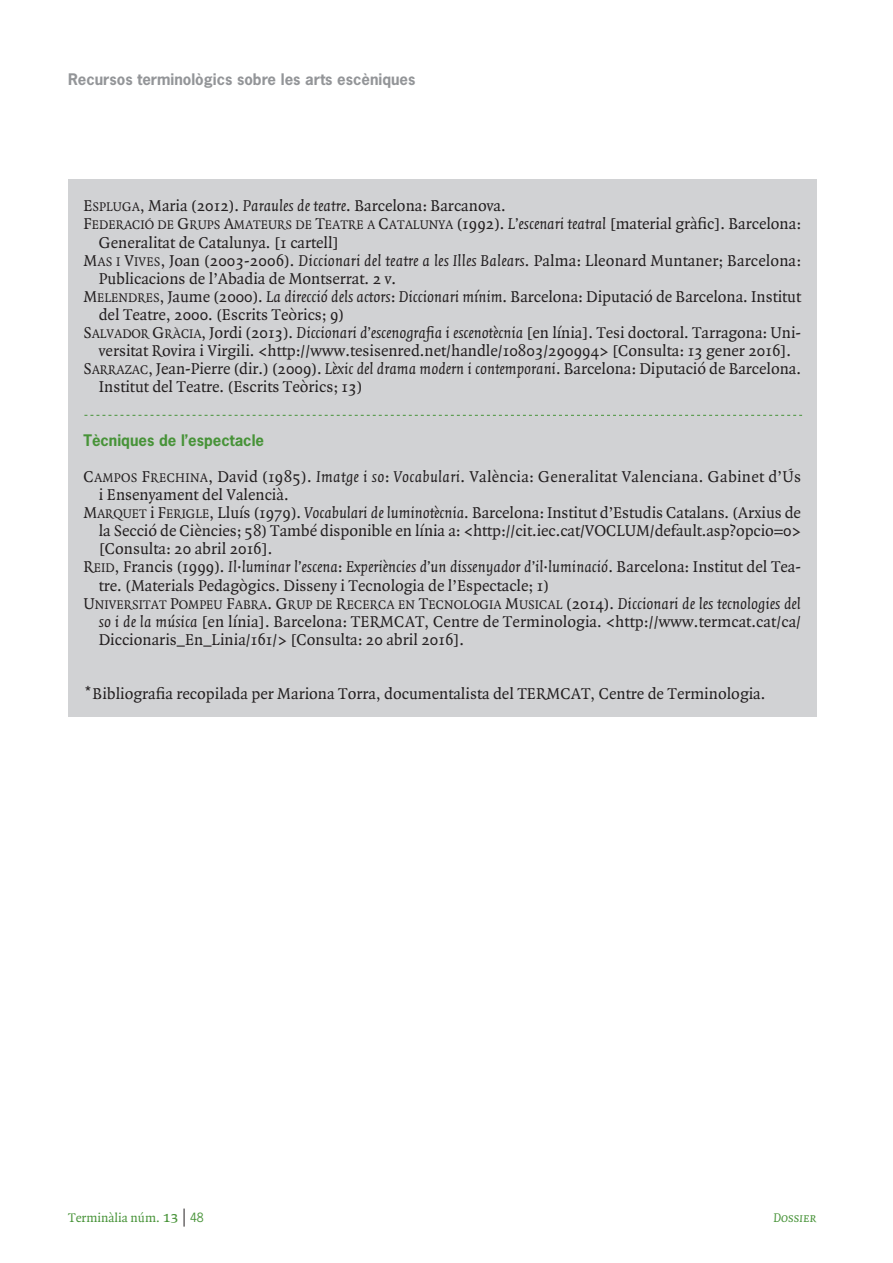
<style>
.page{position:relative;width:893px;height:1263px;background:#fff}
.page>*{position:absolute;margin:0;border:0;box-sizing:border-box;transform-origin:0 0}
.t1{font:16.8px/18px "Quadraat";color:#231f20}
.t2{font:italic 16.8px "Quadraat";color:#231f20}
.t3{font:700 15px "News Gothic";color:#939598}
.t4{font:700 15px "News Gothic";color:#479338}
.t5{font:13.5px "Quadraat Regular SC800";color:#231f20}
.t6{font:13.5px "Quadraat";color:#479338}
.t7{font:13.5px "Quadraat Italic Small Caps";color:#479338}
.s1{font-family:"Quadraat Regular SC800"}
.s2{font-family:"Quadraat Regular SC800";font-size:13.5px}
.s3{font-style:italic}
.s4{font-size:16.8px}
.s5{font-family:"Quadraat";font-size:16.8px}
.s6{font-family:"Quadraat";font-style:italic;font-size:16.8px}
.s7{font-style:normal}
.s8{font-family:"Quadraat Regular SC800";font-style:normal;font-size:13.5px}
.s9{font-family:"News Gothic"}
.s10{font-family:"Quadraat Small Caps";font-size:15.75px}
.s11{font-family:"News Gothic";font-size:12px}
</style>
<div class="page">
<svg style="left:184px;top:1208px;width:1px;height:18px"></svg>
<div style="left:68px;top:179px;width:748px;height:538px;background:#d1d2d4"></div>
<svg style="left:84px;top:415px;width:718px;height:1px"></svg>
<p class="t3" style="left:68px;top:69px;width:349px">Recursos terminològics sobre les arts escèniques</p>
<p class="t1" style="left:83px;top:198px;width:424px"><span class="s1">E</span><span class="s2">SPLUGA</span>, Maria (2012). <span class="s3">Paraules de teatre</span>. Barcelona: Barcanova.</p>
<p class="t5" style="left:83px;top:218px;width:719px"><span class="s4">F</span>EDERACIÓ DE <span class="s4">G</span>RUPS <span class="s4">A</span>MATEURS DE <span class="s4">T</span>EATRE A <span class="s4">C</span>ATALUNYA <span class="s4">(1992)</span><span class="s5">.</span> <span class="s6">L’escenari teatral</span> <span class="s5">[material gràfic]. Barcelona:</span></p>
<p class="t1" style="left:99px;top:234px;width:241px">Generalitat de Catalunya. [1 cartell]</p>
<p class="t1" style="left:83px;top:252px;width:719px">M<span class="s2">AS I</span> V<span class="s2">IVES</span>, Joan (2003-2006). <span class="s3">Diccionari del teatre a les Illes Balears</span>. Palma: Lleonard Muntaner; Barcelona:</p>
<p class="t1" style="left:99px;top:270px;width:299px">Publicacions de l’Abadia de Montserrat. 2 v.</p>
<p class="t1" style="left:83px;top:288px;width:719px">M<span class="s2">ELENDRES</span>, Jaume (2000). <span class="s3">La direcció dels actors</span>: <span class="s3">Diccionari mínim</span>. Barcelona: Diputació de Barcelona. Institut</p>
<p class="t1" style="left:99px;top:306px;width:247px">del Teatre, 2000. (Escrits Teòrics; 9)</p>
<p class="t1" style="left:83px;top:324px;width:719px"><span class="s1">S</span><span class="s2">ALVADOR</span> <span class="s1">G</span><span class="s2">RÀCIA</span>, Jordi (2013). <span class="s3">Diccionari d’escenografia i escenotècnia</span> [en línia]. Tesi doctoral. Tarragona: Uni-</p>
<p class="t1" style="left:99px;top:342px;width:694px">versitat Rovira i Virgili. &lt;http://www.tesisenred.net/handle/10803/290994&gt; [Consulta: 13 gener 2016].</p>
<p class="t1" style="left:83px;top:360px;width:719px">S<span class="s2">ARRAZAC</span>, Jean-Pierre (dir.) (2009). <span class="s3">Lèxic del drama modern i contemporani</span>. Barcelona: Diputació de Barcelona.</p>
<p class="t1" style="left:99px;top:378px;width:265px">Institut del Teatre. (Escrits Teòrics; 13)</p>
<p class="t4" style="left:83px;top:430px;width:182px">Tècniques de l’espectacle</p>
<p class="t1" style="left:83px;top:468px;width:719px"><span class="s1">C</span><span class="s2">AMPOS</span> <span class="s1">F</span><span class="s2">RECHINA</span>, David (1985). <span class="s3">Imatge i so</span>: <span class="s3">Vocabulari</span>. València: Generalitat Valenciana. Gabinet d’Ús</p>
<p class="t1" style="left:99px;top:486px;width:192px">i Ensenyament del Valencià.</p>
<p class="t1" style="left:83px;top:504px;width:719px">M<span class="s2">ARQUET</span> i F<span class="s2">ERIGLE</span>, Lluís (1979). <span class="s3">Vocabulari de luminotècnia</span>. Barcelona: Institut d’Estudis Catalans. (Arxius de</p>
<p class="t1" style="left:99px;top:522px;width:704px">la Secció de Ciències; 58) També disponible en línia a: &lt;http://cit.iec.cat/VOCLUM/default.asp?opcio=0&gt;</p>
<p class="t1" style="left:99px;top:541px;width:175px">[Consulta: 20 abril 2016].</p>
<p class="t2" style="left:83px;top:558px;width:719px"><span class="s7">R</span><span class="s8">EID</span><span class="s7">, Francis (1999).</span> Il·luminar l’escena<span class="s7">:</span> Experiències d’un dissenyador d’il·luminació<span class="s7">. Barcelona: Institut del Tea-</span></p>
<p class="t1" style="left:99px;top:577px;width:452px">tre. (Materials Pedagògics. Disseny i Tecnologia de l’Espectacle; 1)</p>
<p class="t5" style="left:83px;top:597px;width:719px"><span class="s4">U</span>NIVERSITAT <span class="s4">P</span>OMPEU <span class="s4">F</span>ABRA<span class="s4">. G</span>RUP DE <span class="s4">R</span>ECERCA EN <span class="s4">T</span>ECNOLOGIA <span class="s4">M</span>USICAL <span class="s4">(2014)</span><span class="s5">.</span> <span class="s6">Diccionari de les tecnologies del</span></p>
<p class="t1" style="left:99px;top:613px;width:704px"><span class="s3">so i de la música</span> [en línia]. Barcelona: TERMCAT, Centre de Terminologia. &lt;http://www.termcat.cat/ca/<br>Diccionaris_En_Linia/161/&gt; [Consulta: 20 abril 2016].</p>
<p class="t1" style="left:83px;top:685px;width:684px"><span class="s9">*</span>Bibliografia recopilada per Mariona Torra, documentalista del TERMCAT, Centre de Terminologia.</p>
<p class="t6" style="left:68px;top:1211px;width:137px">Terminàlia núm. <span class="s10">13</span> <span class="s11">48</span></p>
<p class="t7" style="left:773px;top:1211px;width:45px">Dossier</p>
</div>
